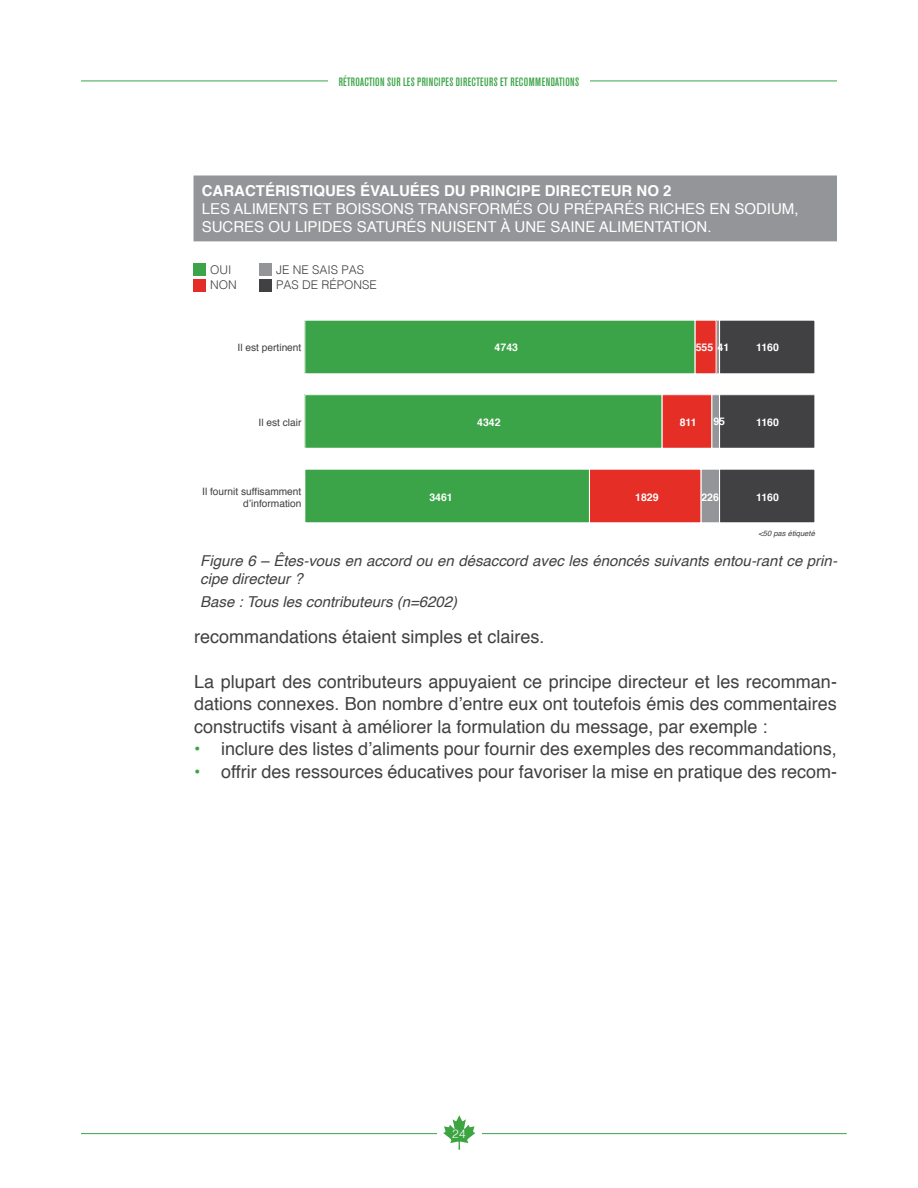
<style>
.page{position:relative;width:918px;height:1188px;background:#fff}
.page>*{position:absolute;margin:0;border:0;box-sizing:border-box;transform-origin:0 0}
.t1{font:18px/22.5px "Helvetica";color:#414042;text-align:justify}
.t2{font:italic 15px/18px "Helvetica";color:#414042}
.t3{font:15px/18px "Helvetica";color:#fff}
.t4{font:700 15px "Helvetica";color:#fff}
.t5{font:500 condensed 12px "Akzidenz Grotesk BE";letter-spacing:.03em;color:#3ca448}
.t6{font:300 12px "Helvetica";color:#414042}
.t7{font:300 12px "Helvetica";color:#fff}
.t8{font:700 10.5px "Helvetica";color:#fff}
.t9{font:10.2px/12.1px "Helvetica";color:#414042;text-align:right}
.t10{font:italic 7.65px "Helvetica";color:#414042}
.s1{color:#3ca448}
</style>
<div class="page">
<hr style="left:81px;top:1133px;width:766px;height:1px;background:#3ca448">
<div style="left:437px;top:1115px;width:45px;height:35px;background:#fff"></div>
<svg style="left:443px;top:1115px;width:32px;height:35px"></svg>
<hr style="left:81px;top:81px;width:756px;height:1px;background:#3ca448">
<div style="left:328px;top:69px;width:262px;height:25px;background:#fff"></div>
<div style="left:194px;top:263px;width:12px;height:13px;background:#3ca448"></div>
<div style="left:260px;top:263px;width:12px;height:13px;background:#939598"></div>
<div style="left:194px;top:279px;width:12px;height:12px;background:#e42d26"></div>
<div style="left:260px;top:279px;width:12px;height:12px;background:#414042"></div>
<div style="left:194px;top:176px;width:642px;height:65px;background:#939598"></div>
<div style="left:720px;top:320px;width:95px;height:54px;background:#414042"></div>
<div style="left:719px;top:320px;width:96px;height:54px;border:1px solid #fff"></div>
<div style="left:720px;top:395px;width:95px;height:53px;background:#414042"></div>
<div style="left:719px;top:394px;width:96px;height:55px;border:1px solid #fff"></div>
<div style="left:720px;top:469px;width:95px;height:54px;background:#414042"></div>
<div style="left:719px;top:469px;width:96px;height:54px;border:1px solid #fff"></div>
<div style="left:716px;top:320px;width:4px;height:54px;border:1px solid #fff"></div>
<div style="left:712px;top:395px;width:8px;height:53px;background:#939598"></div>
<div style="left:711px;top:394px;width:9px;height:55px;border:1px solid #fff"></div>
<div style="left:701px;top:469px;width:19px;height:54px;background:#939598"></div>
<div style="left:700px;top:469px;width:20px;height:54px;border:1px solid #fff"></div>
<div style="left:695px;top:320px;width:21px;height:54px;background:#e52f26"></div>
<div style="left:662px;top:395px;width:50px;height:53px;background:#e52f26"></div>
<div style="left:661px;top:394px;width:51px;height:55px;border:1px solid #fff"></div>
<div style="left:589px;top:469px;width:112px;height:54px;background:#e52f26"></div>
<div style="left:589px;top:469px;width:112px;height:54px;border:1px solid #fff"></div>
<div style="left:305px;top:320px;width:390px;height:54px;background:#3ca448"></div>
<div style="left:304px;top:320px;width:391px;height:54px;border:1px solid #fff"></div>
<div style="left:305px;top:395px;width:357px;height:53px;background:#3ca448"></div>
<div style="left:304px;top:394px;width:358px;height:55px;border:1px solid #fff"></div>
<div style="left:305px;top:469px;width:284px;height:54px;background:#3ca448"></div>
<div style="left:304px;top:469px;width:286px;height:54px;border:1px solid #fff"></div>
<p class="t5" style="left:339px;top:75px;width:242px">RÉTROACTION SUR LES PRINCIPES DIRECTEURS ET RECOMMENDATIONS</p>
<p class="t4" style="left:202px;top:179px;width:471px">CARACTÉRISTIQUES ÉVALUÉES DU PRINCIPE DIRECTEUR NO 2</p>
<p class="t3" style="left:202px;top:200px;width:598px">LES ALIMENTS ET BOISSONS TRANSFORMÉS OU PRÉPARÉS RICHES EN SODIUM,<br>SUCRES OU LIPIDES SATURÉS NUISENT À UNE SAINE ALIMENTATION.</p>
<p class="t6" style="left:210px;top:259px;width:23px">OUI</p>
<p class="t6" style="left:276px;top:259px;width:90px">JE NE SAIS PAS</p>
<p class="t6" style="left:210px;top:275px;width:28px">NON</p>
<p class="t6" style="left:276px;top:275px;width:102px">PAS DE RÉPONSE</p>
<p class="t9" style="left:238px;top:342px;width:65px">Il est pertinent</p>
<p class="t8" style="left:495px;top:339px;width:25px">4743</p>
<p class="t8" style="left:696px;top:339px;width:35px">555 41</p>
<p class="t8" style="left:756px;top:339px;width:24px">1160</p>
<p class="t9" style="left:259px;top:417px;width:44px">Il est clair</p>
<p class="t8" style="left:477px;top:414px;width:25px">4342</p>
<p class="t8" style="left:680px;top:414px;width:18px">811</p>
<p class="t8" style="left:713px;top:413px;width:13px">95</p>
<p class="t8" style="left:756px;top:414px;width:24px">1160</p>
<p class="t9" style="left:202px;top:486px;width:101px">Il fournit suffisamment d’information</p>
<p class="t8" style="left:429px;top:489px;width:25px">3461</p>
<p class="t8" style="left:635px;top:489px;width:25px">1829</p>
<p class="t8" style="left:701px;top:489px;width:19px">226</p>
<p class="t8" style="left:756px;top:489px;width:24px">1160</p>
<p class="t10" style="left:758px;top:528px;width:58px">&lt;50 pas étiqueté</p>
<p class="t2" style="left:200px;top:552px;width:639px">Figure 6 – Êtes-vous en accord ou en désaccord avec les énoncés suivants entou-rant ce prin&shy;cipe directeur ?</p>
<p class="t2" style="left:200px;top:593px;width:258px">Base : Tous les contributeurs (n=6202)</p>
<p class="t1" style="left:194px;top:626px;width:352px">recommandations étaient simples et claires.</p>
<p class="t1" style="left:194px;top:671px;width:644px">La plupart des contributeurs appuyaient ce principe directeur et les recomman&shy;dations connexes. Bon nombre d’entre eux ont toutefois émis des commentaires constructifs visant à améliorer la formulation du message, par exemple :</p>
<p class="t1" style="left:194px;top:738px;width:644px"><span class="s1">•</span> inclure des listes d’aliments pour fournir des exemples des recommandations,</p>
<p class="t1" style="left:194px;top:761px;width:644px"><span class="s1">•</span> offrir des ressources éducatives pour favoriser la mise en pratique des recom-</p>
<p class="t7" style="left:452px;top:1124px;width:15px">24</p>
</div>
